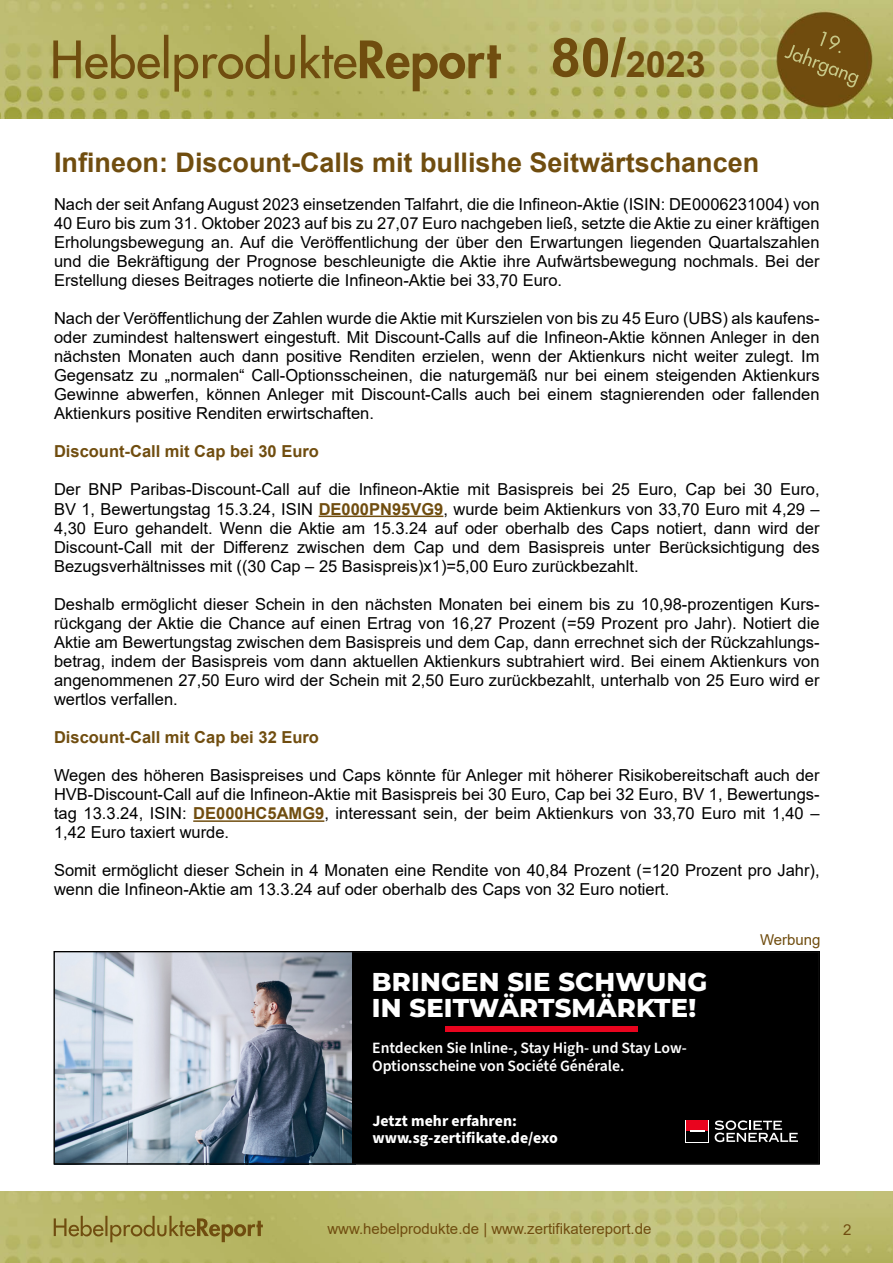
<style>
.page{position:relative;width:893px;height:1263px;background:#fff}
.page>*{position:absolute;margin:0;border:0;box-sizing:border-box;transform-origin:0 0}
.t1{font:700 36px "Arial";color:#704d0f}
.t2{font:700 27px "Arial";color:#704d0f}
.t3{font:800 25.8px/25.8px "Montserrat";letter-spacing:.005em;color:#fff}
.t4{font:16.5px/19px "Arial";color:#000;text-align:justify}
.t5{font:700 16.5px "Arial";color:#704d0f}
.t6{font:600 15.75px/18px "Source Sans Pro";letter-spacing:-.005em;color:#fff}
.t7{font:700 15.75px/16.5px "Source Sans Pro";color:#fff}
.t8{font:15px "Arial";color:#704d0f}
.s1{font-size:54px}
.s2{font-weight:700;color:#704d0f}
</style>
<div class="page">
<img style="left:0;top:1192px;width:893px;height:71px">
<img style="left:0;top:0;width:893px;height:119px">
<hr style="left:319px;top:516px;width:124px;height:1px;background:#704d0f">
<hr style="left:193px;top:820px;width:131px;height:2px;background:#704d0f">
<img style="left:56px;top:953px;width:296px;height:209px">
<div style="left:352px;top:951px;width:467px;height:213px;background:#000"></div>
<div style="left:686px;top:1120px;width:23px;height:23px;background:#fff"></div>
<svg style="left:715px;top:1120px;width:83px;height:22px"></svg>
<div style="left:686px;top:1120px;width:22px;height:11px;background:#e9041e"></div>
<div style="left:686px;top:1131px;width:22px;height:11px;background:#000"></div>
<svg style="left:690px;top:1130px;width:14px;height:2px"></svg>
<div style="left:446px;top:1027px;width:192px;height:5px;background:#e9041e"></div>
<div style="left:54px;top:951px;width:766px;height:213px;border:1px solid #000"></div>
<h1 class="t1" style="left:551px;top:39px;width:157px"><span class="s1">80/</span>2023</h1>
<h2 class="t2" style="left:54px;top:143px;width:707px">Infineon: Discount-Calls mit bullishe Seitwärtschancen</h2>
<p class="t4" style="left:54px;top:194px;width:767px">Nach der seit Anfang August 2023 einsetzenden Talfahrt, die die Infineon-Aktie (ISIN: DE0006231004) von 40 Euro bis zum 31. Oktober 2023 auf bis zu 27,07 Euro nachgeben ließ, setzte die Aktie zu einer kräftigen Erholungsbewegung an. Auf die Veröffentlichung der über den Erwartungen liegenden Quartalszahlen und die Bekräftigung der Prognose beschleunigte die Aktie ihre Aufwärtsbewegung nochmals. Bei der Erstellung dieses Beitrages notierte die Infineon-Aktie bei 33,70 Euro.</p>
<p class="t4" style="left:54px;top:309px;width:767px">Nach der Veröffentlichung der Zahlen wurde die Aktie mit Kurszielen von bis zu 45 Euro (UBS) als kaufens&shy;oder zumindest haltenswert eingestuft. Mit Discount-Calls auf die Infineon-Aktie können Anleger in den nächsten Monaten auch dann positive Renditen erzielen, wenn der Aktienkurs nicht weiter zulegt. Im Gegensatz zu „normalen“ Call-Optionsscheinen, die naturgemäß nur bei einem steigenden Aktienkurs Gewinne abwerfen, können Anleger mit Discount-Calls auch bei einem stagnierenden oder fallenden Aktienkurs positive Renditen erwirtschaften.</p>
<p class="t5" style="left:54px;top:440px;width:266px">Discount-Call mit Cap bei 30 Euro</p>
<p class="t4" style="left:54px;top:480px;width:767px">Der BNP Paribas-Discount-Call auf die Infineon-Aktie mit Basispreis bei 25 Euro, Cap bei 30 Euro, BV 1, Bewertungstag 15.3.24, ISIN <span class="s2">DE000PN95VG9</span>, wurde beim Aktienkurs von 33,70 Euro mit 4,29 – 4,30 Euro gehandelt. Wenn die Aktie am 15.3.24 auf oder oberhalb des Caps notiert, dann wird der Discount-Call mit der Differenz zwischen dem Cap und dem Basispreis unter Berücksichtigung des Bezugsverhältnisses mit ((30 Cap – 25 Basispreis)x1)=5,00 Euro zurückbezahlt.</p>
<p class="t4" style="left:54px;top:594px;width:767px">Deshalb ermöglicht dieser Schein in den nächsten Monaten bei einem bis zu 10,98-prozentigen Kurs&shy;rückgang der Aktie die Chance auf einen Ertrag von 16,27 Prozent (=59 Prozent pro Jahr). Notiert die Aktie am Bewertungstag zwischen dem Basispreis und dem Cap, dann errechnet sich der Rückzahlungs&shy;betrag, indem der Basispreis vom dann aktuellen Aktienkurs subtrahiert wird. Bei einem Aktienkurs von angenommenen 27,50 Euro wird der Schein mit 2,50 Euro zurückbezahlt, unterhalb von 25 Euro wird er wertlos verfallen.</p>
<p class="t5" style="left:54px;top:726px;width:266px">Discount-Call mit Cap bei 32 Euro</p>
<p class="t4" style="left:54px;top:766px;width:767px">Wegen des höheren Basispreises und Caps könnte für Anleger mit höherer Risikobereitschaft auch der HVB-Discount-Call auf die Infineon-Aktie mit Basispreis bei 30 Euro, Cap bei 32 Euro, BV 1, Bewertungs&shy;tag 13.3.24, ISIN: <span class="s2">DE000HC5AMG9</span>, interessant sein, der beim Aktienkurs von 33,70 Euro mit 1,40 – 1,42 Euro taxiert wurde.</p>
<p class="t4" style="left:54px;top:861px;width:767px">Somit ermöglicht dieser Schein in 4 Monaten eine Rendite von 40,84 Prozent (=120 Prozent pro Jahr), wenn die Infineon-Aktie am 13.3.24 auf oder oberhalb des Caps von 32 Euro notiert.</p>
<h3 class="t3" style="left:372px;top:967px;width:337px">BRINGEN SIE SCHWUNG<br>IN SEITWÄRTSMÄRKTE!</h3>
<p class="t6" style="left:372px;top:1039px;width:316px">Entdecken Sie Inline-, Stay High- und Stay Low-<br>Optionsscheine von Société Générale.</p>
<p class="t7" style="left:372px;top:1113px;width:187px">Jetzt mehr erfahren: www.sg-zertifikate.de/exo</p>
<p class="t8" style="left:760px;top:930px;width:62px">Werbung</p>
<p class="t8" style="left:327px;top:1218px;width:326px">www.hebelprodukte.de | www.zertifikatereport.de</p>
<p class="t8" style="left:843px;top:1219px;width:10px">2</p>
</div>
